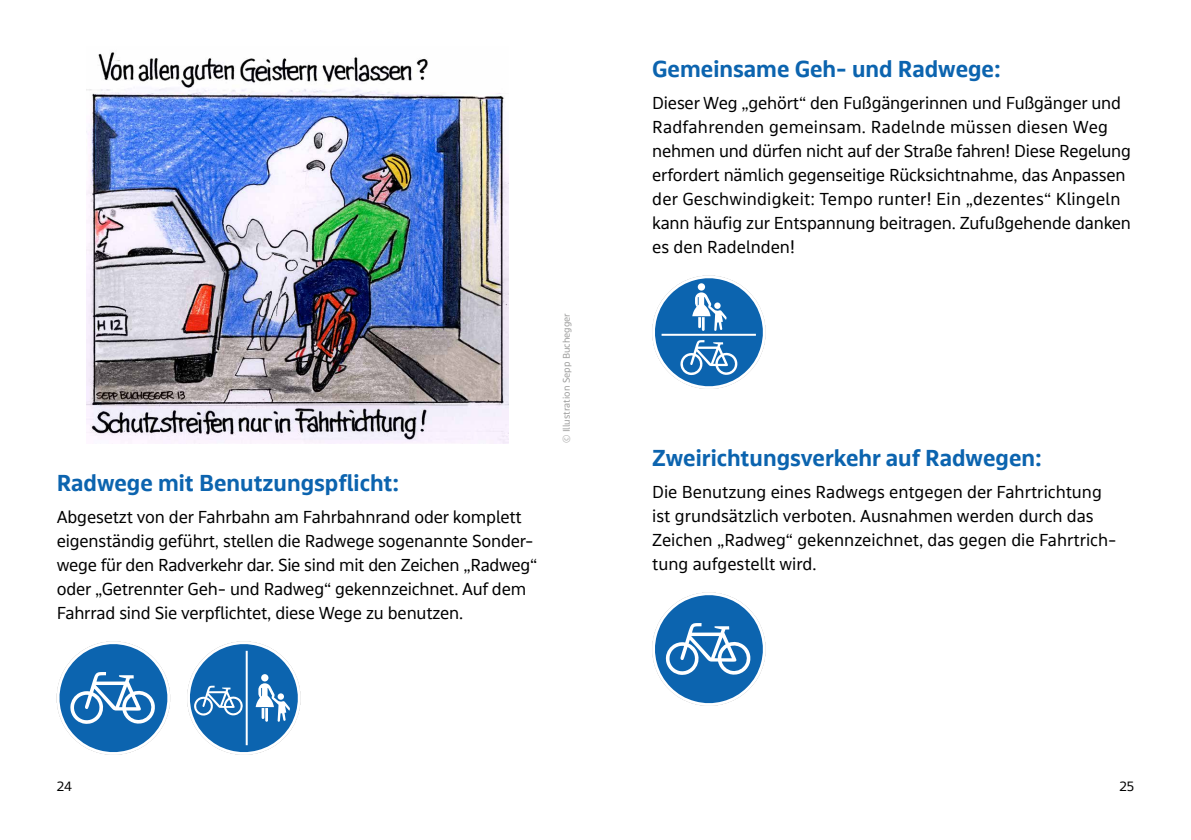
<style>
.page{position:relative;width:1191px;height:840px;background:#fff}
.page>*{position:absolute;margin:0;border:0;box-sizing:border-box;transform-origin:0 0}
.t1{font:700 24px "bwegt Text";color:#0c64af}
.t2{font:18px/24px "bwegt Text";letter-spacing:-.01em;color:#000}
.t3{font:14px "bwegt Text";color:#000}
.t4{font:10px "bwegt Text";color:#9d9d9c}
</style>
<div class="page">
<img style="left:86px;top:52px;width:423px;height:391px">
<svg style="left:56px;top:641px;width:115px;height:114px"></svg>
<svg style="left:187px;top:641px;width:114px;height:114px"></svg>
<hr style="left:246px;top:650px;width:2px;height:94px;background:#fff">
<svg style="left:652px;top:275px;width:114px;height:114px"></svg>
<svg style="left:652px;top:592px;width:114px;height:114px"></svg>
<h1 class="t1" style="left:57px;top:468px;width:344px">Radwege mit Benutzungspflicht:</h1>
<p class="t2" style="left:57px;top:505px;width:482px">Abgesetzt von der Fahrbahn am Fahrbahnrand oder komplett eigenständig geführt, stellen die Radwege sogenannte Sonder&shy;wege für den Radverkehr dar. Sie sind mit den Zeichen „Radweg“ oder „Getrennter Geh- und Radweg“ gekennzeichnet. Auf dem Fahrrad sind Sie verpflichtet, diese Wege zu benutzen.</p>
<p class="t4" style="left:560px;top:443px;width:131px;rotate:-90deg">© Illustration Sepp Buchegger</p>
<h1 class="t1" style="left:652px;top:55px;width:350px">Gemeinsame Geh- und Radwege:</h1>
<p class="t2" style="left:652px;top:91px;width:480px">Dieser Weg „gehört“ den Fußgängerinnen und Fußgänger und Radfahrenden gemeinsam. Radelnde müssen diesen Weg nehmen und dürfen nicht auf der Straße fahren! Diese Regelung erfordert nämlich gegenseitige Rücksichtnahme, das Anpassen der Geschwindigkeit: Tempo runter! Ein „dezentes“ Klingeln kann häufig zur Entspannung beitragen. Zufußgehende danken es den Radelnden!</p>
<h1 class="t1" style="left:652px;top:443px;width:391px">Zweirichtungsverkehr auf Radwegen:</h1>
<p class="t2" style="left:652px;top:480px;width:466px">Die Benutzung eines Radwegs entgegen der Fahrtrichtung ist grundsätzlich verboten. Ausnahmen werden durch das Zeichen „Radweg“ gekennzeichnet, das gegen die Fahrtrich&shy;tung aufgestellt wird.</p>
<p class="t3" style="left:57px;top:778px;width:17px">24</p>
<p class="t3" style="left:1119px;top:778px;width:16px">25</p>
</div>
